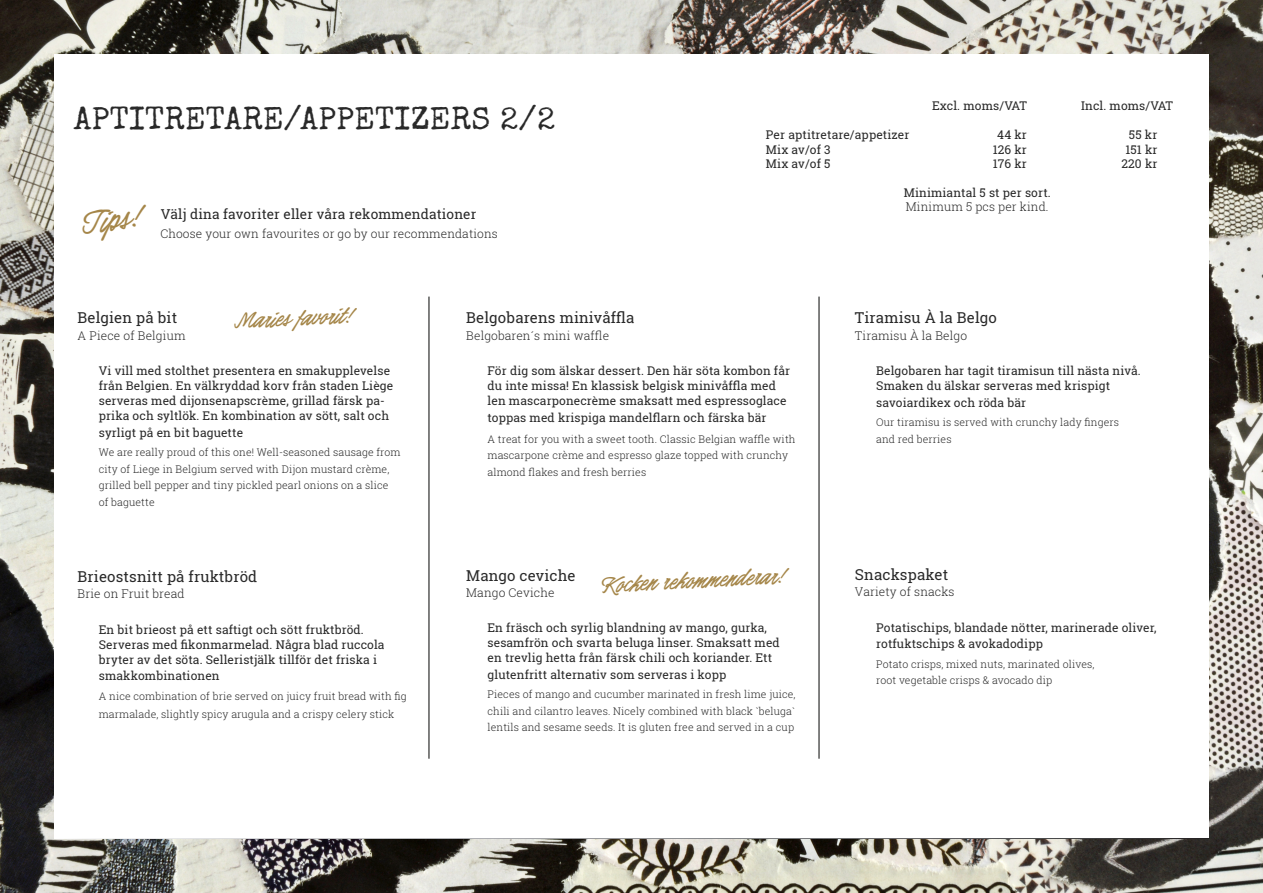
<style>
.page{position:relative;width:1263px;height:893px;background:#fff}
.page>*{position:absolute;margin:0;border:0;box-sizing:border-box;transform-origin:0 0}
.t1{font:31.95px "Special Elite";letter-spacing:.01em;color:#292929}
.t2{font:31.05px "Honeymoon Bold PERSONALUSE";color:#a58649}
.t3{font:22.05px "Honeymoon Bold PERSONALUSE";color:#a58649}
.t4{font:15px "Roboto Slab";letter-spacing:.01em;color:#292929}
.t5{font:13.65px "Roboto Slab";letter-spacing:.01em;color:#292929}
.t6{font:12px/15px "Roboto Slab";letter-spacing:.01em;color:#292929}
.t7{font:300 12px "Roboto Slab";letter-spacing:.01em;color:#292929}
.t8{font:300 10.5px/16.5px "Roboto Slab";letter-spacing:.01em;color:#292929}
</style>
<div class="page">
<img style="left:0;top:0;width:1263px;height:893px">
<div style="left:54px;top:54px;width:1155px;height:785px;background:#fff"></div>
<hr style="left:429px;top:297px;width:1px;height:462px;background:#040503">
<hr style="left:819px;top:297px;width:1px;height:462px;background:#040503">
<p class="t1" style="left:74px;top:98px;width:483px">APTITRETARE/APPETIZERS 2/2</p>
<p class="t2" style="left:80px;top:206px;width:60px;rotate:-8deg">Ti ps!</p>
<p class="t5" style="left:161px;top:205px;width:317px">Välj dina favoriter eller våra rekommendationer</p>
<p class="t7" style="left:160px;top:225px;width:339px">Choose your own favourites or go by our recommendations</p>
<p class="t6" style="left:932px;top:98px;width:96px">Excl. moms/VAT</p>
<p class="t6" style="left:1081px;top:98px;width:93px">Incl. moms/VAT</p>
<p class="t6" style="left:766px;top:127px;width:145px">Per aptitretare/appetizer</p>
<p class="t6" style="left:997px;top:127px;width:31px">44 kr</p>
<p class="t6" style="left:1129px;top:127px;width:30px">55 kr</p>
<p class="t6" style="left:766px;top:142px;width:66px">Mix av/of 3</p>
<p class="t6" style="left:993px;top:142px;width:36px">126 kr</p>
<p class="t6" style="left:1125px;top:142px;width:34px">151 kr</p>
<p class="t6" style="left:766px;top:156px;width:66px">Mix av/of 5</p>
<p class="t6" style="left:993px;top:156px;width:36px">176 kr</p>
<p class="t6" style="left:1121px;top:156px;width:37px">220 kr</p>
<p class="t6" style="left:904px;top:185px;width:148px">Minimiantal 5 st per sort.</p>
<p class="t7" style="left:906px;top:199px;width:144px">Minimum 5 pcs per kind.</p>
<p class="t3" style="left:234px;top:308px;width:119px;rotate:-3deg">Maries favorit!</p>
<p class="t4" style="left:78px;top:308px;width:101px">Belgien på bit</p>
<p class="t7" style="left:78px;top:327px;width:109px">A Piece of Belgium</p>
<p class="t6" style="left:99px;top:363px;width:296px">Vi vill med stolthet presentera en smakupplevelse från Belgien. En välkryddad korv från staden Liège serveras med dijonsenapscrème, grillad färsk pa&shy;prika och syltlök. En kombination av sött, salt och</p>
<p class="t6" style="left:99px;top:425px;width:146px">syrligt på en bit baguette</p>
<p class="t8" style="left:99px;top:444px;width:303px">We are really proud of this one! Well-seasoned sausage from city of Liege in Belgium served with Dijon mustard crème, grilled bell pepper and tiny pickled pearl onions on a slice of baguette</p>
<p class="t4" style="left:78px;top:566px;width:181px">Brieostsnitt på fruktbröd</p>
<p class="t7" style="left:78px;top:585px;width:109px">Brie on Fruit bread</p>
<p class="t6" style="left:99px;top:622px;width:287px">En bit brieost på ett saftigt och sött fruktbröd.<br>Serveras med fikonmarmelad. Några blad ruccola bryter av det söta. Selleristjälk tillför det friska i</p>
<p class="t6" style="left:99px;top:668px;width:122px">smakkombinationen</p>
<p class="t8" style="left:99px;top:686px;width:309px;line-height:18px">A nice combination of brie served on juicy fruit bread with fig marmalade, slightly spicy arugula and a crispy celery stick</p>
<p class="t4" style="left:466px;top:308px;width:170px">Belgobarens minivåffla</p>
<p class="t7" style="left:466px;top:327px;width:144px">Belgobaren´s mini waffle</p>
<p class="t6" style="left:487px;top:363px;width:304px">För dig som älskar dessert. Den här söta kombon får du inte missa! En klassisk belgisk minivåffla med len mascarponecrème smaksatt med espressoglace</p>
<p class="t6" style="left:487px;top:410px;width:280px">toppas med krispiga mandelflarn och färska bär</p>
<p class="t8" style="left:487px;top:431px;width:309px">A treat for you with a sweet tooth. Classic Belgian waffle with mascarpone crème and espresso glaze topped with crunchy almond flakes and fresh berries</p>
<p class="t3" style="left:600px;top:572px;width:186px;rotate:-3deg">Kocken rekommenderar!</p>
<p class="t4" style="left:466px;top:565px;width:111px">Mango ceviche</p>
<p class="t7" style="left:466px;top:584px;width:90px">Mango Ceviche</p>
<p class="t6" style="left:487px;top:620px;width:294px">En fräsch och syrlig blandning av mango, gurka, sesamfrön och svarta beluga linser. Smaksatt med en trevlig hetta från färsk chili och koriander. Ett</p>
<p class="t6" style="left:487px;top:667px;width:240px">glutenfritt alternativ som serveras i kopp</p>
<p class="t8" style="left:487px;top:686px;width:310px;text-align:justify">Pieces of mango and cucumber marinated in fresh lime juice, chili and cilantro leaves. Nicely combined with black `beluga` lentils and sesame seeds. It is gluten free and served in a cup</p>
<p class="t4" style="left:855px;top:308px;width:144px">Tiramisu À la Belgo</p>
<p class="t7" style="left:855px;top:327px;width:114px">Tiramisu À la Belgo</p>
<p class="t6" style="left:876px;top:363px;width:266px">Belgobaren har tagit tiramisun till nästa nivå.<br>Smaken du älskar serveras med krispigt</p>
<p class="t6" style="left:876px;top:395px;width:151px">savoiardikex och röda bär</p>
<p class="t8" style="left:876px;top:414px;width:244px">Our tiramisu is served with crunchy lady fingers and red berries</p>
<p class="t4" style="left:855px;top:564px;width:95px">Snackspaket</p>
<p class="t7" style="left:855px;top:584px;width:101px">Variety of snacks</p>
<p class="t6" style="left:876px;top:619px;width:282px;line-height:16.5px">Potatischips, blandade nötter, marinerade oliver, rotfuktschips &amp; avokadodipp</p>
<p class="t8" style="left:876px;top:655px;width:220px">Potato crisps, mixed nuts, marinated olives, root vegetable crisps &amp; avocado dip</p>
</div>
